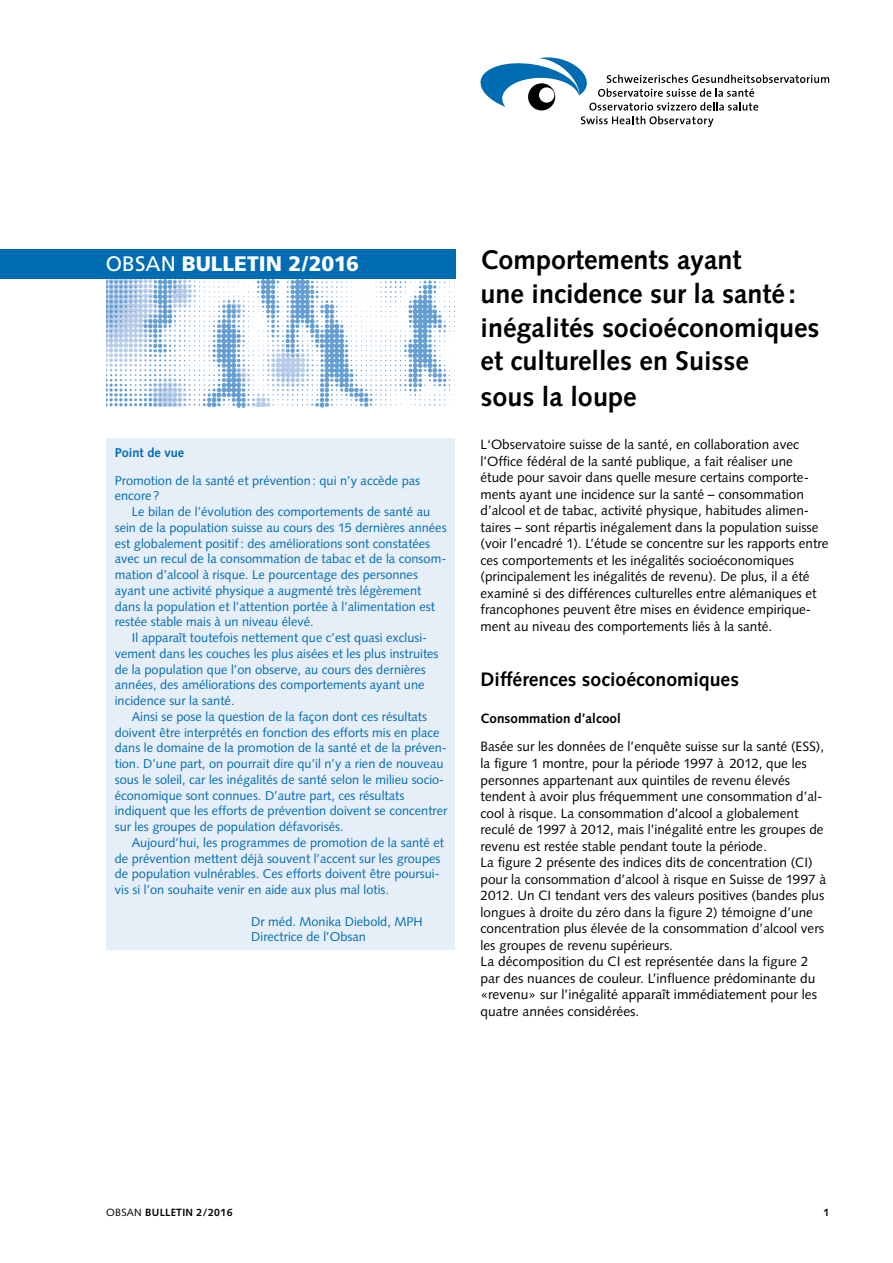
<style>
.page{position:relative;width:893px;height:1263px;background:#fff}
.page>*{position:absolute;margin:0;border:0;box-sizing:border-box;transform-origin:0 0}
.Titel__Kapitel{font:700 27px/34.3px "Syntax LT Std";color:#000}
.t1{font:900 21px "Frutiger LT Std";color:#fff}
.Zwischentitel{font:700 19.5px "Syntax LT Std";color:#000}
.Grundtext_nach_Titel{font:13.5px/16.5px "Syntax LT Std";color:#000}
.Untertitel_Grunds{font:700 13.5px "Syntax LT Std";color:#000}
.Blau_Grundtext_Einzu{font:12.75px/15.8px "Syntax LT Std";color:#006cb1}
.Blau_Grundtext_nach{font:12.75px/15.8px "Syntax LT Std";color:#006cb1}
.Untertitel_Grunds-2{font:700 12.75px "Syntax LT Std";color:#006cb1}
.t2{font:700 10.5px "Syntax LT Std";letter-spacing:.025em;color:#000}
.s1{font-weight:400}
</style>
<div class="page">
<img style="left:106px;top:279px;width:349px;height:128px">
<div style="left:0;top:249px;width:455px;height:30px;background:#006cb1"></div>
<svg style="left:480px;top:57px;width:349px;height:70px"></svg>
<div style="left:106px;top:439px;width:349px;height:511px;background:#e6eef7"></div>
<p class="t1" style="left:106px;top:251px;width:255px"><span class="s1">OBSAN</span> BULLETIN 2/2016</p>
<p class="Untertitel_Grunds-2" style="left:115px;top:445px;width:71px">Point de vue</p>
<p class="Blau_Grundtext_nach" style="left:115px;top:472px;width:307px">Promotion de la santé et prévention: qui n’y accède pas encore?</p>
<p class="Blau_Grundtext_Einzu" style="left:115px;top:504px;width:333px;text-indent:17px">Le bilan de l’évolution des comportements de santé au sein de la population suisse au cours des 15 dernières années est globalement positif: des améliorations sont constatées avec un recul de la consommation de tabac et de la consom&shy;mation d’alcool à risque. Le pourcentage des personnes ayant une activité physique a augmenté très légèrement dans la population et l’attention portée à l’alimentation est restée stable mais à un niveau élevé.</p>
<p class="Blau_Grundtext_Einzu" style="left:115px;top:630px;width:325px;text-indent:17px">Il apparaît toutefois nettement que c’est quasi exclusi&shy;vement dans les couches les plus aisées et les plus instruites de la population que l’on observe, au cours des dernières années, des améliorations des comportements ayant une incidence sur la santé.</p>
<p class="Blau_Grundtext_Einzu" style="left:115px;top:709px;width:334px;text-indent:17px">Ainsi se pose la question de la façon dont ces résultats doivent être interprétés en fonction des efforts mis en place dans le domaine de la promotion de la santé et de la préven&shy;tion. D’une part, on pourrait dire qu’il n’y a rien de nouveau sous le soleil, car les inégalités de santé selon le milieu socio&shy;économique sont connues. D’autre part, ces résultats indiquent que les efforts de prévention doivent se concentrer sur les groupes de population défavorisés.</p>
<p class="Blau_Grundtext_Einzu" style="left:115px;top:835px;width:331px;text-indent:17px">Aujourd’hui, les programmes de promotion de la santé et de prévention mettent déjà souvent l’accent sur les groupes de population vulnérables. Ces efforts doivent être poursui&shy;vis si l’on souhaite venir en aide aux plus mal lotis.</p>
<p class="Blau_Grundtext_nach" style="left:251px;top:913px;width:173px">Dr méd. Monika Diebold, MPH</p>
<p class="Blau_Grundtext_nach" style="left:251px;top:929px;width:116px">Directrice de l’Obsan</p>
<p class="Titel__Kapitel" style="left:480px;top:243px;width:340px">Comportements ayant<br>une incidence sur la santé : inégalités socioéconomiques et culturelles en Suisse<br>sous la loupe</p>
<p class="Grundtext_nach_Titel" style="left:480px;top:436px;width:350px">L‘Observatoire suisse de la santé, en collaboration avec l’Office fédéral de la santé publique, a fait réaliser une étude pour savoir dans quelle mesure certains comporte&shy;ments ayant une incidence sur la santé – consommation d’alcool et de tabac, activité physique, habitudes alimen&shy;taires – sont répartis inégalement dans la population suisse (voir l’encadré 1). L’étude se concentre sur les rapports entre ces comportements et les inégalités socioéconomiques (principalement les inégalités de revenu). De plus, il a été examiné si des différences culturelles entre alémaniques et francophones peuvent être mises en évidence empirique&shy;ment au niveau des comportements liés à la santé.</p>
<p class="Zwischentitel" style="left:480px;top:668px;width:260px">Différences socioéconomiques</p>
<p class="Untertitel_Grunds" style="left:480px;top:711px;width:142px">Consommation d’alcool</p>
<p class="Grundtext_nach_Titel" style="left:480px;top:739px;width:345px">Basée sur les données de l’enquête suisse sur la santé (ESS), la figure 1 montre, pour la période 1997 à 2012, que les personnes appartenant aux quintiles de revenu élevés tendent à avoir plus fréquemment une consommation d’al&shy;cool à risque. La consommation d’alcool a globalement reculé de 1997 à 2012, mais l’inégalité entre les groupes de revenu est restée stable pendant toute la période.</p>
<p class="Grundtext_nach_Titel" style="left:480px;top:854px;width:347px">La figure 2 présente des indices dits de concentration (CI) pour la consommation d’alcool à risque en Suisse de 1997 à 2012. Un CI tendant vers des valeurs positives (bandes plus longues à droite du zéro dans la figure 2) témoigne d’une concentration plus élevée de la consommation d’alcool vers les groupes de revenu supérieurs.</p>
<p class="Grundtext_nach_Titel" style="left:480px;top:953px;width:338px">La décomposition du CI est représentée dans la figure 2 par des nuances de couleur. L’influence prédominante du «revenu» sur l’inégalité apparaît immédiatement pour les quatre années considérées.</p>
<p class="t2" style="left:106px;top:1206px;width:128px"><span class="s1">OBSAN</span> BULLETIN 2/2016</p>
<p class="t2" style="left:823px;top:1206px;width:7px">1</p>
</div>
